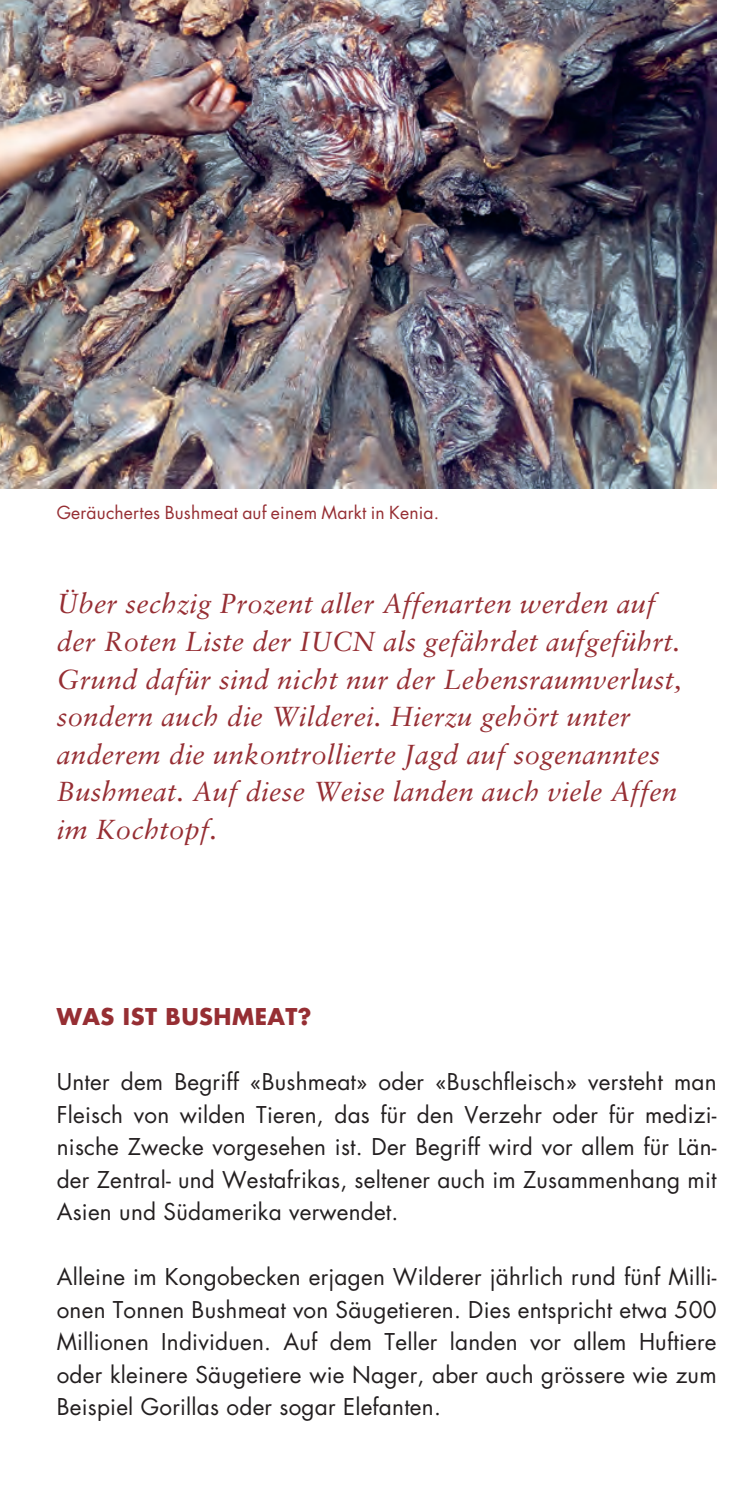
<style>
.page{position:relative;width:745px;height:1489px;background:#fff}
.page>*{position:absolute;margin:0;border:0;box-sizing:border-box;transform-origin:0 0}
.t1{font:italic 27.5px/37.5px "Sabon LT Std";letter-spacing:.01em;color:#962e33}
.t2{font:22.5px/32.5px "Futura Std";letter-spacing:.01em;color:#231f20;text-align:justify}
.t3{font:700 22.5px "Futura Std";letter-spacing:.02em;color:#962e33}
.t4{font:17.5px "Futura Std";letter-spacing:.01em;color:#962e33}
</style>
<div class="page">
<img style="left:0;top:0;width:716px;height:488px">
<p class="t4" style="left:57px;top:501px;width:383px">Geräuchertes Bushmeat auf einem Markt in Kenia.</p>
<p class="t1" style="left:57px;top:585px;width:626px">Über sechzig Prozent aller Affenarten werden auf der Roten Liste der IUCN als gefährdet aufgeführt.<br>Grund dafür sind nicht nur der Lebensraumverlust, sondern auch die Wilderei. Hierzu gehört unter anderem die unkontrollierte Jagd auf sogenanntes Bushmeat. Auf diese Weise landen auch viele Affen im Kochtopf.</p>
<p class="t3" style="left:57px;top:1001px;width:256px">WAS IST BUSHMEAT?</p>
<p class="t2" style="left:57px;top:1065px;width:661px">Unter dem Begriff «Bushmeat» oder «Buschfleisch» versteht man Fleisch von wilden Tieren, das für den Verzehr oder für medizi&shy;nische Zwecke vorgesehen ist. Der Begriff wird vor allem für Län&shy;der Zentral- und Westafrikas, seltener auch im Zusammenhang mit Asien und Südamerika verwendet.</p>
<p class="t2" style="left:57px;top:1260px;width:661px">Alleine im Kongobecken erjagen Wilderer jährlich rund fünf Milli&shy;onen Tonnen Bushmeat von Säugetieren. Dies entspricht etwa 500<br>Millionen Individuen. Auf dem Teller landen vor allem Huftiere oder kleinere Säugetiere wie Nager, aber auch grössere wie zum Beispiel Gorillas oder sogar Elefanten.</p>
</div>
